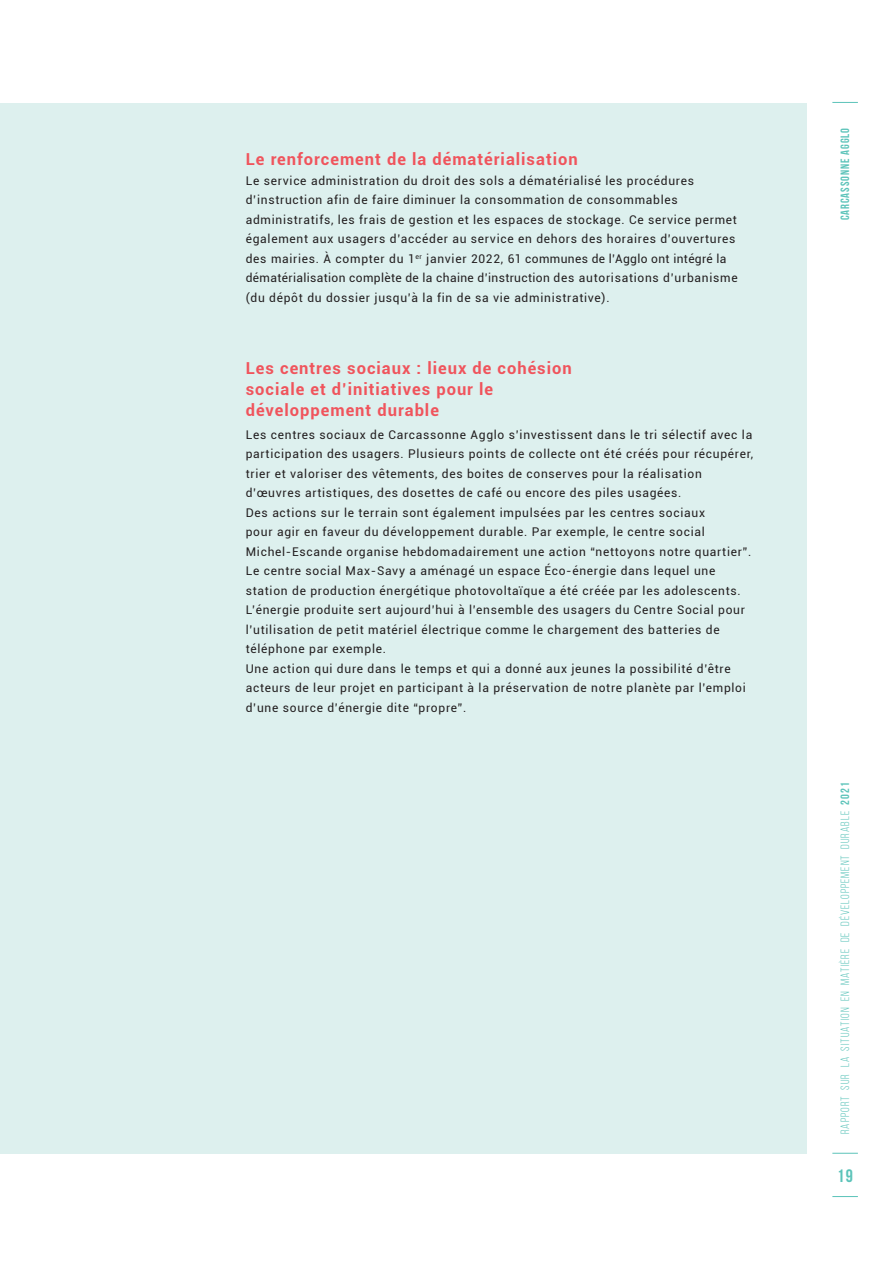
<style>
.page{position:relative;width:893px;height:1263px;background:#fff}
.page>*{position:absolute;margin:0;border:0;box-sizing:border-box;transform-origin:0 0}
.t1{font:700 18px "Bebas Neue";color:#5bc3b9}
.t2{font:700 16.5px/21px "Roboto";letter-spacing:.06em;color:#f0545c}
.t3{font:12px/19.5px "Roboto";letter-spacing:.06em;color:#231f20}
.t4{font:12px "Bebas Neue";letter-spacing:.08em;color:#5bc3b9}
.t5{font:700 12px "Bebas Neue";letter-spacing:.08em;color:#5bc3b9}
.s1{font-weight:700}
</style>
<div class="page">
<svg style="left:832px;top:1153px;width:26px;height:1px"></svg>
<svg style="left:832px;top:102px;width:26px;height:1px"></svg>
<svg style="left:832px;top:1196px;width:26px;height:1px"></svg>
<div style="left:0;top:103px;width:806px;height:1050px;background:#ddf0ee"></div>
<h2 class="t2" style="left:246px;top:148px;width:333px">Le renforcement de la dématérialisation</h2>
<p class="t3" style="left:246px;top:170px;width:493px">Le service administration du droit des sols a dématérialisé les procédures d’instruction afin de faire diminuer la consommation de consommables administratifs, les frais de gestion et les espaces de stockage. Ce service permet également aux usagers d’accéder au service en dehors des horaires d’ouvertures des mairies. À compter du 1<sup>er</sup> janvier 2022, 61 communes de l’Agglo ont intégré la dématérialisation complète de la chaine d’instruction des autorisations d’urbanisme (du dépôt du dossier jusqu’à la fin de sa vie administrative).</p>
<h2 class="t2" style="left:246px;top:357px;width:328px">Les centres sociaux : lieux de cohésion sociale et d’initiatives pour le développement durable</h2>
<p class="t3" style="left:246px;top:424px;width:509px">Les centres sociaux de Carcassonne Agglo s’investissent dans le tri sélectif avec la participation des usagers. Plusieurs points de collecte ont été créés pour récupérer, trier et valoriser des vêtements, des boites de conserves pour la réalisation d’œuvres artistiques, des dosettes de café ou encore des piles usagées.<br>Des actions sur le terrain sont également impulsées par les centres sociaux<br>pour agir en faveur du développement durable. Par exemple, le centre social<br>Michel‑ Escande organise hebdomadairement une action “nettoyons notre quartier”.<br>Le centre social Max-Savy a aménagé un espace Éco-énergie dans lequel une station de production énergétique photovoltaïque a été créée par les adolescents.<br>L’énergie produite sert aujourd’hui à l’ensemble des usagers du Centre Social pour l’utilisation de petit matériel électrique comme le chargement des batteries de téléphone par exemple.<br>Une action qui dure dans le temps et qui a donné aux jeunes la possibilité d’être acteurs de leur projet en participant à la préservation de notre planète par l’emploi d’une source d’énergie dite “propre”.</p>
<p class="t5" style="left:838px;top:220px;width:94px;rotate:-90deg">carcassonne agglo</p>
<p class="t4" style="left:838px;top:1134px;width:353px;rotate:-90deg">RAPPORT SUR LA SITUATION EN matière DE développement DURABLE <span class="s1">2021</span></p>
<h1 class="t1" style="left:837px;top:1165px;width:17px">19</h1>
</div>
